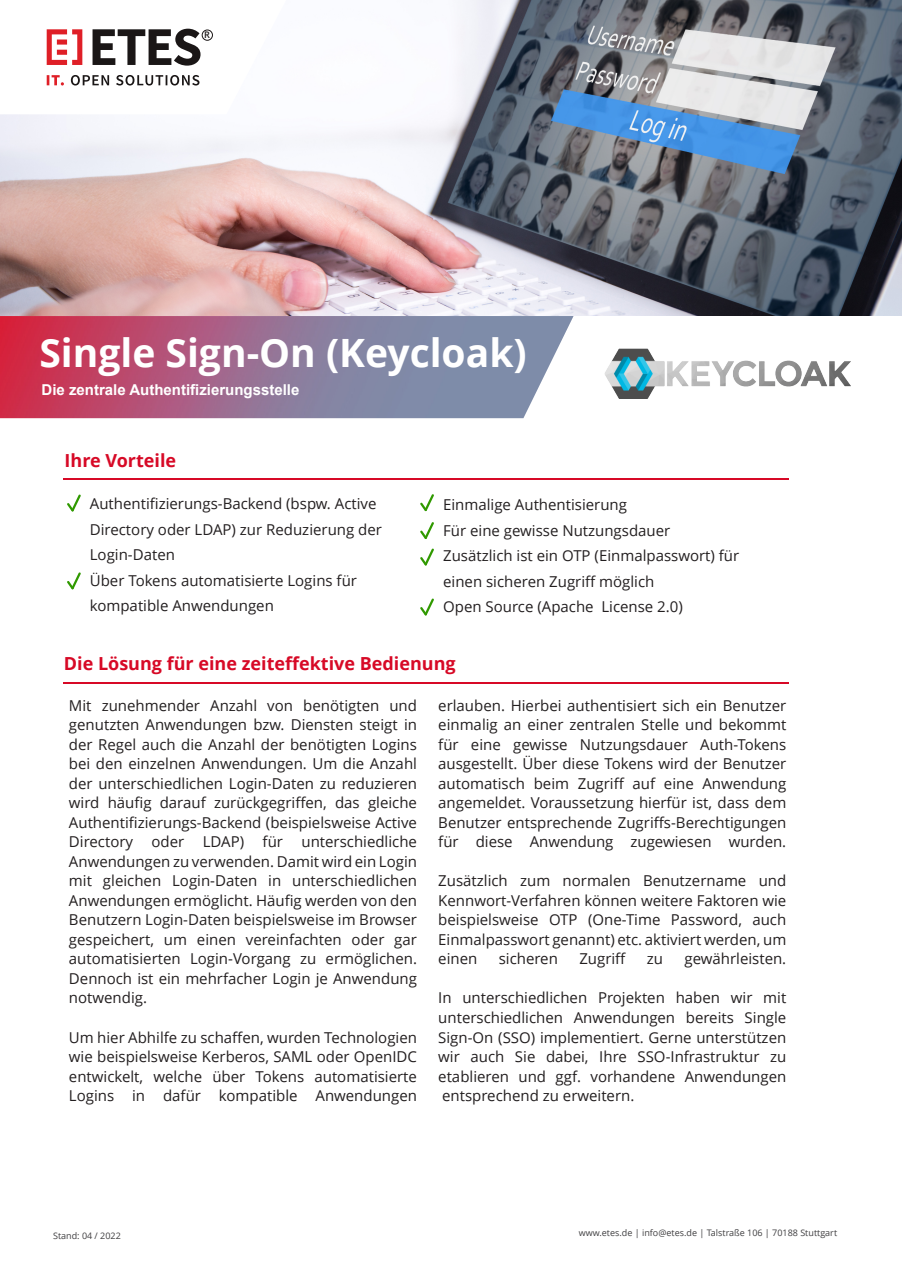
<style>
.page{position:relative;width:902px;height:1272px;background:#fff}
.page>*{position:absolute;margin:0;border:0;box-sizing:border-box;transform-origin:0 0}
.t1{font:700 39px "Open Sans";color:#fff}
.t2{font:700 18px "Open Sans";color:#d70926}
.t3{font:15px/19.5px "Open Sans";color:#231f20;text-align:justify}
.t4{font:700 15px "Arial";color:#fff}
.t5{font:9px "Open Sans";color:#403f41}
.t6{font:600 9px "Open Sans";color:#1a1616}
</style>
<div class="page">
<img style="left:0;top:0;width:901px;height:316px">
<img style="left:0;top:316px;width:573px;height:102px">
<svg style="left:0;top:0;width:290px;height:114px"></svg>
<div style="left:202px;top:30px;width:11px;height:11px;border:1px solid #1a1616;border-radius:50%"></div>
<svg style="left:67px;top:494px;width:14px;height:17px"></svg>
<svg style="left:67px;top:572px;width:14px;height:17px"></svg>
<svg style="left:420px;top:494px;width:14px;height:17px"></svg>
<svg style="left:420px;top:548px;width:14px;height:17px"></svg>
<svg style="left:420px;top:598px;width:14px;height:17px"></svg>
<svg style="left:420px;top:522px;width:14px;height:17px"></svg>
<img style="left:604px;top:348px;width:246px;height:50px">
<hr style="left:63px;top:682px;width:725px;height:2px;background:#d70926">
<hr style="left:63px;top:477px;width:725px;height:2px;background:#d70926">
<p class="t6" style="left:204px;top:31px;width:7px">R</p>
<h1 class="t1" style="left:39px;top:337px;width:489px">Single Sign-On (Keycloak)</h1>
<p class="t4" style="left:42px;top:384px;width:259px">Die zentrale Authentifizierungsstelle</p>
<p class="t2" style="left:65px;top:453px;width:113px">Ihre Vorteile</p>
<p class="t3" style="left:90px;top:492px;width:293px;line-height:25.5px;text-align:left">Authentifizierungs-Backend (bspw. Active<br>Directory oder LDAP) zur Reduzierung der<br>Login-Daten<br>Über Tokens automatisierte Logins für kompatible Anwendungen</p>
<p class="t3" style="left:443px;top:493px;width:297px;line-height:25.5px;text-align:left">Einmalige Authentisierung<br>Für eine gewisse Nutzungsdauer Zusätzlich ist ein OTP (Einmalpasswort) für einen sicheren Zugriff möglich<br>Open Source (Apache License 2.0)</p>
<p class="t2" style="left:64px;top:656px;width:393px">Die Lösung für eine zeiteffektive Bedienung</p>
<p class="t3" style="left:69px;top:697px;width:349px">Mit zunehmender Anzahl von benötigten und genutzten Anwendungen bzw. Diensten steigt in der Regel auch die Anzahl der benötigten Logins bei den einzelnen Anwendungen. Um die Anzahl der unterschiedlichen Login-Daten zu reduzieren wird häufig darauf zurückgegriffen, das gleiche Authentifizierungs-Backend (beispielsweise Active Directory oder LDAP) für unterschiedliche Anwendungen zu verwenden. Damit wird ein Login mit gleichen Login-Daten in unterschiedlichen Anwendungen ermöglicht. Häufig werden von den Benutzern Login-Daten beispielsweise im Browser gespeichert, um einen vereinfachten oder gar automatisierten Login-Vorgang zu ermöglichen.<br>Dennoch ist ein mehrfacher Login je Anwendung notwendig.</p>
<p class="t3" style="left:69px;top:1028px;width:349px">Um hier Abhilfe zu schaffen, wurden Technologien wie beispielsweise Kerberos, SAML oder OpenIDC entwickelt, welche über Tokens automatisierte Logins in dafür kompatible Anwendungen</p>
<p class="t3" style="left:438px;top:697px;width:349px">erlauben. Hierbei authentisiert sich ein Benutzer einmalig an einer zentralen Stelle und bekommt für eine gewisse Nutzungsdauer Auth-Tokens ausgestellt. Über diese Tokens wird der Benutzer automatisch beim Zugriff auf eine Anwendung angemeldet. Voraussetzung hierfür ist, dass dem Benutzer entsprechende Zugriffs-Berechtigungen für diese Anwendung zugewiesen wurden.</p>
<p class="t3" style="left:438px;top:872px;width:349px">Zusätzlich zum normalen Benutzername und Kennwort-Verfahren können weitere Faktoren wie beispielsweise OTP (One-Time Password, auch Einmalpasswort genannt) etc. aktiviert werden, um einen</p>
<p class="t3" style="left:498px;top:950px;width:61px">sicheren</p>
<p class="t3" style="left:579px;top:950px;width:48px">Zugriff</p>
<p class="t3" style="left:647px;top:950px;width:18px">zu</p>
<p class="t3" style="left:684px;top:950px;width:103px">gewährleisten.</p>
<p class="t3" style="left:438px;top:989px;width:349px">In unterschiedlichen Projekten haben wir mit unterschiedlichen Anwendungen bereits Single Sign-On (SSO) implementiert. Gerne unterstützen wir auch Sie dabei, Ihre SSO-Infrastruktur zu etablieren und ggf. vorhandene Anwendungen entsprechend zu erweitern.</p>
<p class="t5" style="left:53px;top:1231px;width:69px">Stand: 04 / 2022</p>
<p class="t5" style="left:579px;top:1228px;width:260px">www.etes.de | info@etes.de | Talstraße 106 | 70188 Stuttgart</p>
</div>
